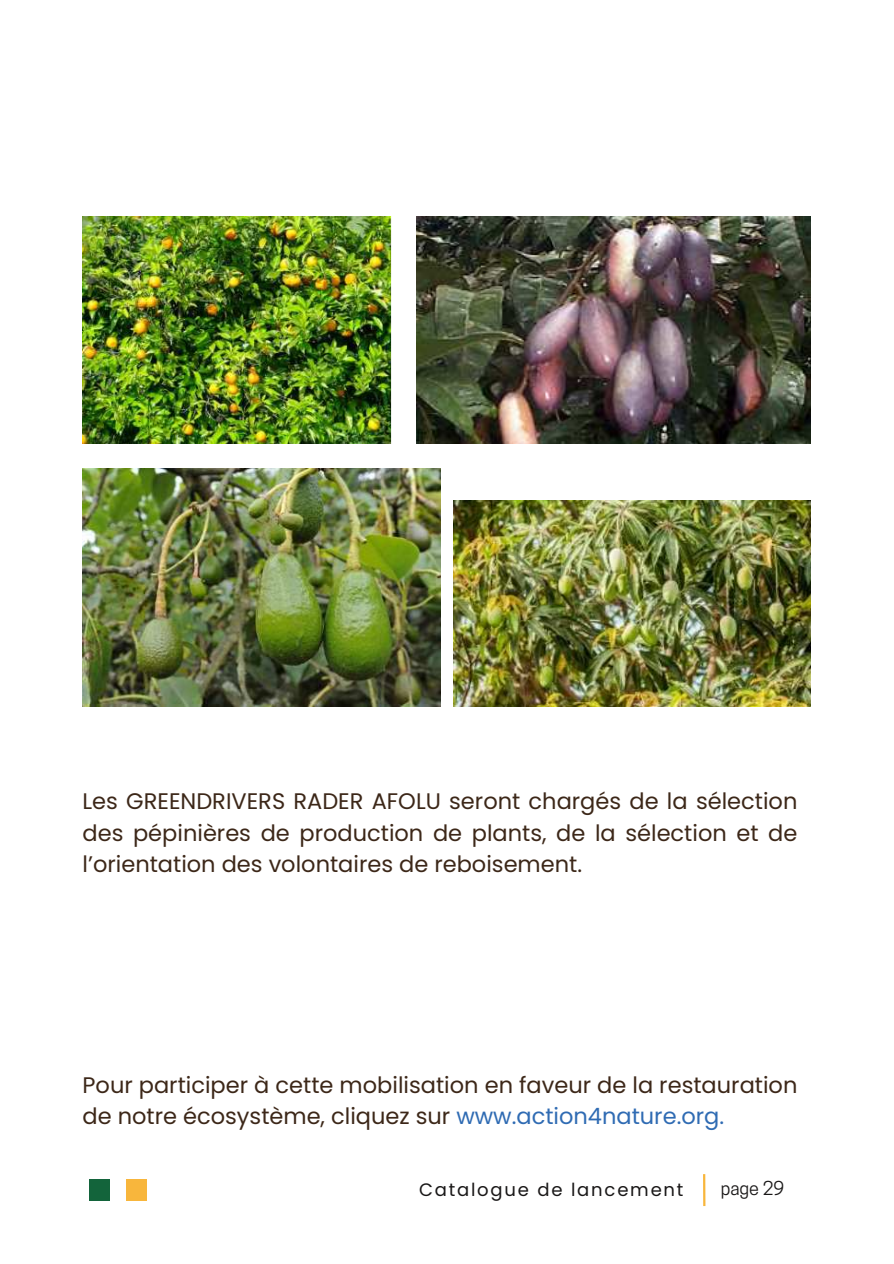
<style>
.page{position:relative;width:894px;height:1264px;background:#fff}
.page>*{position:absolute;margin:0;border:0;box-sizing:border-box;transform-origin:0 0}
.t1{font:22.5px/31.5px "Poppins";color:#3c2718;text-align:justify}
.t2{font:18px "Poppins";letter-spacing:.1em;color:#191717}
.t3{font:18px "Cooper Hewitt";color:#191717}
.s1{color:#2f6bb3}
</style>
<div class="page">
<img style="left:82px;top:216px;width:309px;height:228px">
<img style="left:82px;top:468px;width:358px;height:238px">
<img style="left:416px;top:216px;width:394px;height:228px">
<img style="left:453px;top:500px;width:357px;height:206px">
<hr style="left:702px;top:1174px;width:3px;height:31px;background:#f8b63c">
<div style="left:127px;top:1179px;width:20px;height:21px;background:#f8b63c"></div>
<div style="left:89px;top:1179px;width:21px;height:21px;background:#13643b"></div>
<p class="t1" style="left:82px;top:785px;width:716px">Les GREENDRIVERS RADER AFOLU seront chargés de la sélection des pépinières de production de plants, de la sélection et de l’orientation des volontaires de reboisement.</p>
<p class="t1" style="left:82px;top:1069px;width:716px">Pour participer à cette mobilisation en faveur de la restauration de notre écosystème, cliquez sur <span class="s1">www.action4nature.org.</span></p>
<p class="t2" style="left:419px;top:1178px;width:266px">Catalogue de lancement</p>
<p class="t3" style="left:720px;top:1177px;width:65px">page 29</p>
</div>
